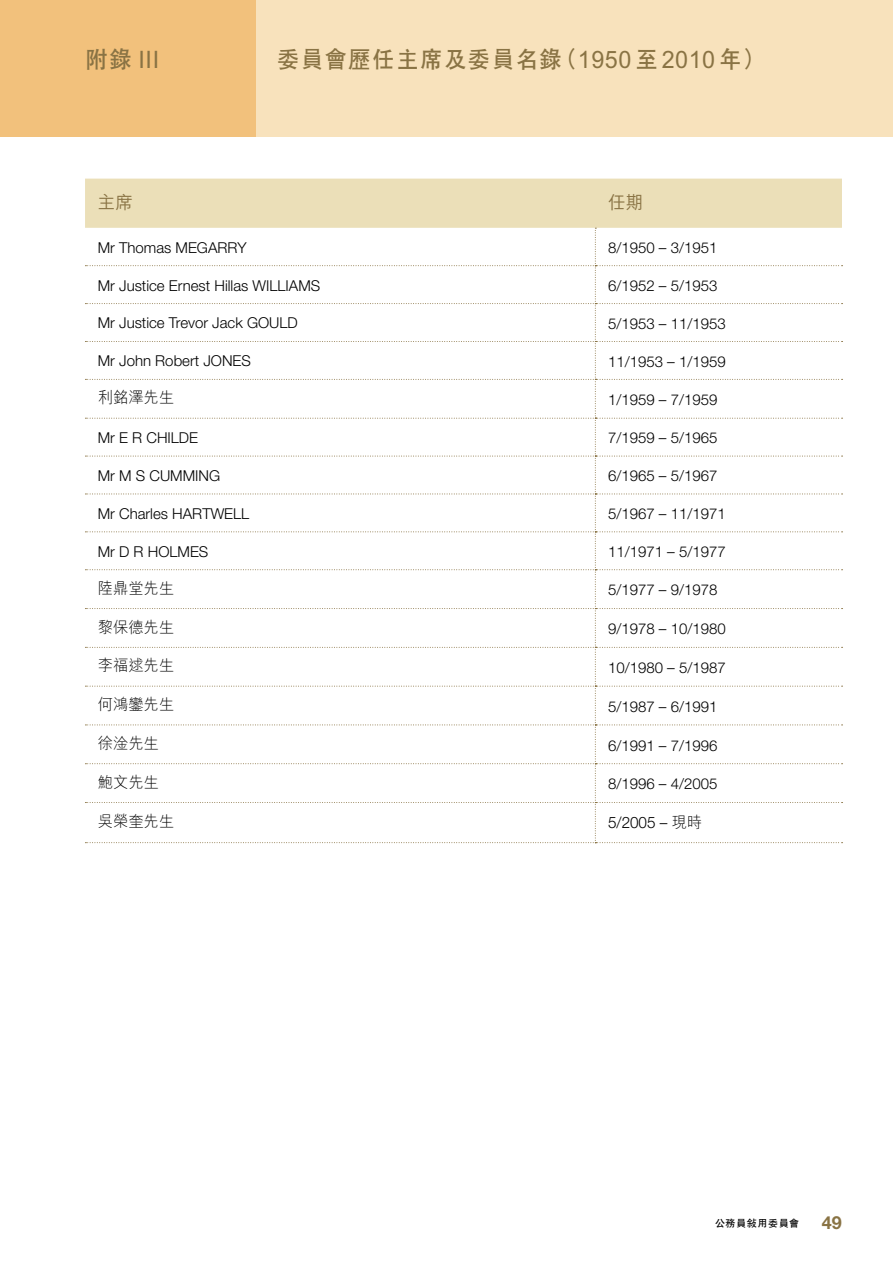
<style>
.page{position:relative;width:893px;height:1263px;background:#fff}
.page>*{position:absolute;margin:0;border:0;box-sizing:border-box;transform-origin:0 0}
.t1{font:700 24px "C Hei 2 HK";letter-spacing:.025em;color:#897344}
.t2{font:500 18px "M Hei HK";color:#897344}
.t3{font:700 18px "Helvetica Neue";color:#897344}
.t4{font:300 15.75px "M Hei HK";color:#000}
.t5{font:300 15.75px "Helvetica Neue";color:#000}
.t6{font:300 15px "Helvetica Neue";color:#000}
.t7{font:700 10.2px "C Hei 2 HK";letter-spacing:.01em;color:#000}
.s1{font-size:15.75px}
.s2{font-family:"M Hei HK"}
</style>
<div class="page">
<div style="left:0;top:0;width:893px;height:136px;background:#f8e2bc"></div>
<div style="left:0;top:0;width:255px;height:136px;background:#f2c17c"></div>
<svg style="left:85px;top:179px;width:758px;height:664px"></svg>
<h1 class="t1" style="left:85px;top:42px;width:76px">附錄 III</h1>
<h1 class="t1" style="left:276px;top:42px;width:491px">委員會歷任主席及委員名錄（1950 至 2010 年）</h1>
<p class="t2" style="left:98px;top:189px;width:37px">主席</p>
<p class="t2" style="left:608px;top:189px;width:37px">任期</p>
<p class="t6" style="left:98px;top:238px;width:150px">Mr Thomas MEGARRY</p>
<p class="t6" style="left:608px;top:238px;width:111px">8/1950 <span class="s1">–</span> 3/1951</p>
<p class="t6" style="left:98px;top:276px;width:224px">Mr Justice Ernest Hillas WILLIAMS</p>
<p class="t6" style="left:608px;top:276px;width:111px">6/1952 <span class="s1">–</span> 5/1953</p>
<p class="t6" style="left:98px;top:314px;width:202px">Mr Justice Trevor Jack GOULD</p>
<p class="t6" style="left:608px;top:314px;width:119px">5/1953 <span class="s1">–</span> 11/1953</p>
<p class="t6" style="left:98px;top:352px;width:155px">Mr John Robert JONES</p>
<p class="t6" style="left:608px;top:352px;width:119px">11/1953 <span class="s1">–</span> 1/1959</p>
<p class="t4" style="left:98px;top:387px;width:78px">利銘澤先生</p>
<p class="t6" style="left:608px;top:390px;width:111px">1/1959 <span class="s1">–</span> 7/1959</p>
<p class="t6" style="left:98px;top:428px;width:102px">Mr E R CHILDE</p>
<p class="t6" style="left:608px;top:429px;width:111px">7/1959 <span class="s1">–</span> 5/1965</p>
<p class="t6" style="left:98px;top:466px;width:124px">Mr M S CUMMING</p>
<p class="t6" style="left:608px;top:467px;width:111px">6/1965 <span class="s1">–</span> 5/1967</p>
<p class="t6" style="left:98px;top:504px;width:153px">Mr Charles HARTWELL</p>
<p class="t6" style="left:608px;top:505px;width:119px">5/1967 <span class="s1">–</span> 11/1971</p>
<p class="t6" style="left:98px;top:542px;width:112px">Mr D R HOLMES</p>
<p class="t6" style="left:608px;top:542px;width:119px">11/1971 <span class="s1">–</span> 5/1977</p>
<p class="t4" style="left:98px;top:577px;width:78px">陸鼎堂先生</p>
<p class="t6" style="left:608px;top:581px;width:111px">5/1977 <span class="s1">–</span> 9/1978</p>
<p class="t4" style="left:98px;top:616px;width:78px">黎保德先生</p>
<p class="t6" style="left:608px;top:620px;width:119px">9/1978 <span class="s1">–</span> 10/1980</p>
<p class="t4" style="left:98px;top:654px;width:78px">李福逑先生</p>
<p class="t6" style="left:608px;top:658px;width:119px">10/1980 <span class="s1">–</span> 5/1987</p>
<p class="t4" style="left:98px;top:693px;width:78px">何鴻鑾先生</p>
<p class="t6" style="left:608px;top:697px;width:111px">5/1987 <span class="s1">–</span> 6/1991</p>
<p class="t4" style="left:98px;top:732px;width:63px">徐淦先生</p>
<p class="t6" style="left:608px;top:736px;width:111px">6/1991 <span class="s1">–</span> 7/1996</p>
<p class="t4" style="left:98px;top:771px;width:63px">鮑文先生</p>
<p class="t6" style="left:608px;top:775px;width:111px">8/1996 <span class="s1">–</span> 4/2005</p>
<p class="t4" style="left:98px;top:810px;width:78px">吳榮奎先生</p>
<p class="t5" style="left:608px;top:813px;width:96px">5/2005 – <span class="s2">現時</span></p>
<p class="t7" style="left:715px;top:1215px;width:86px">公務員敍用委員會</p>
<p class="t3" style="left:822px;top:1211px;width:22px">49</p>
</div>
